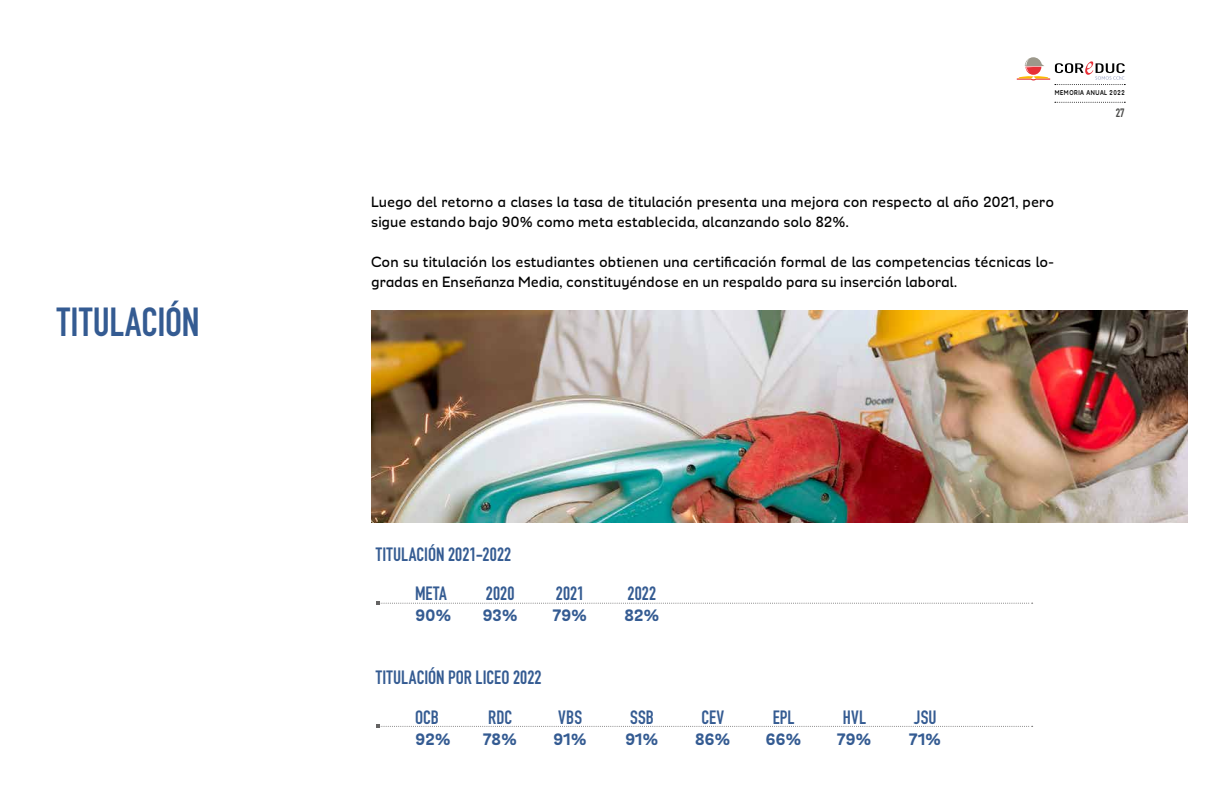
<style>
.page{position:relative;width:1224px;height:792px;background:#fff}
.page>*{position:absolute;margin:0;border:0;box-sizing:border-box;transform-origin:0 0}
.t1{font:700 40px "DIN Condensed";color:#345b92}
.t2{font:700 19px "DIN Condensed";letter-spacing:.005em;color:#345b92}
.t3{font:900 19px "Modernica";letter-spacing:-.015em;color:#345b92}
.t4{font:500 17px/20px "Modernica";letter-spacing:.005em;color:#000}
.t5{font:700 12px "DIN Condensed";color:#4a4a49}
.t6{font:700 8px "Modernica";letter-spacing:.09em;color:#000;scale:.8 1}
</style>
<div class="page">
<svg style="left:1017px;top:57px;width:108px;height:28px"></svg>
<svg style="left:1055px;top:102px;width:70px;height:1px"></svg>
<img style="left:371px;top:310px;width:817px;height:213px">
<svg style="left:376px;top:601px;width:657px;height:4px"></svg>
<svg style="left:376px;top:724px;width:657px;height:4px"></svg>
<h1 class="t1" style="left:57px;top:296px;width:144px">TITULACIÓN</h1>
<p class="t6" style="left:1055px;top:89px;width:89px">MEMORIA ANUAL 2022</p>
<p class="t5" style="left:1116px;top:105px;width:11px">27</p>
<p class="t4" style="left:371px;top:192px;width:685px">Luego del retorno a clases la tasa de titulación presenta una mejora con respecto al año 2021, pero sigue estando bajo 90% como meta establecida, alcanzando solo 82%.</p>
<p class="t4" style="left:371px;top:252px;width:685px">Con su titulación los estudiantes obtienen una certificación formal de las competencias técnicas lo&shy;gradas en Enseñanza Media, constituyéndose en un respaldo para su inserción laboral.</p>
<p class="t2" style="left:376px;top:541px;width:137px">TITULACIÓN 2021-2022</p>
<p class="t2" style="left:415px;top:581px;width:33px">META</p>
<p class="t2" style="left:486px;top:581px;width:30px">2020</p>
<p class="t2" style="left:556px;top:581px;width:30px">2021</p>
<p class="t2" style="left:628px;top:581px;width:30px">2022</p>
<p class="t3" style="left:415px;top:607px;width:38px">90%</p>
<p class="t3" style="left:482px;top:607px;width:37px">93%</p>
<p class="t3" style="left:553px;top:607px;width:36px">79%</p>
<p class="t3" style="left:624px;top:607px;width:37px">82%</p>
<p class="t2" style="left:376px;top:664px;width:167px">TITULACIÓN POR LICEO 2022</p>
<p class="t2" style="left:415px;top:704px;width:25px">OCB</p>
<p class="t2" style="left:488px;top:704px;width:26px">RDC</p>
<p class="t2" style="left:558px;top:704px;width:25px">VBS</p>
<p class="t2" style="left:630px;top:704px;width:25px">SSB</p>
<p class="t2" style="left:701px;top:704px;width:24px">CEV</p>
<p class="t2" style="left:773px;top:704px;width:23px">EPL</p>
<p class="t2" style="left:843px;top:704px;width:25px">HVL</p>
<p class="t2" style="left:914px;top:704px;width:24px">JSU</p>
<p class="t3" style="left:415px;top:730px;width:37px">92%</p>
<p class="t3" style="left:483px;top:730px;width:36px">78%</p>
<p class="t3" style="left:553px;top:730px;width:35px">91%</p>
<p class="t3" style="left:625px;top:730px;width:35px">91%</p>
<p class="t3" style="left:695px;top:730px;width:37px">86%</p>
<p class="t3" style="left:766px;top:730px;width:38px">66%</p>
<p class="t3" style="left:837px;top:730px;width:36px">79%</p>
<p class="t3" style="left:909px;top:730px;width:34px">71%</p>
</div>
